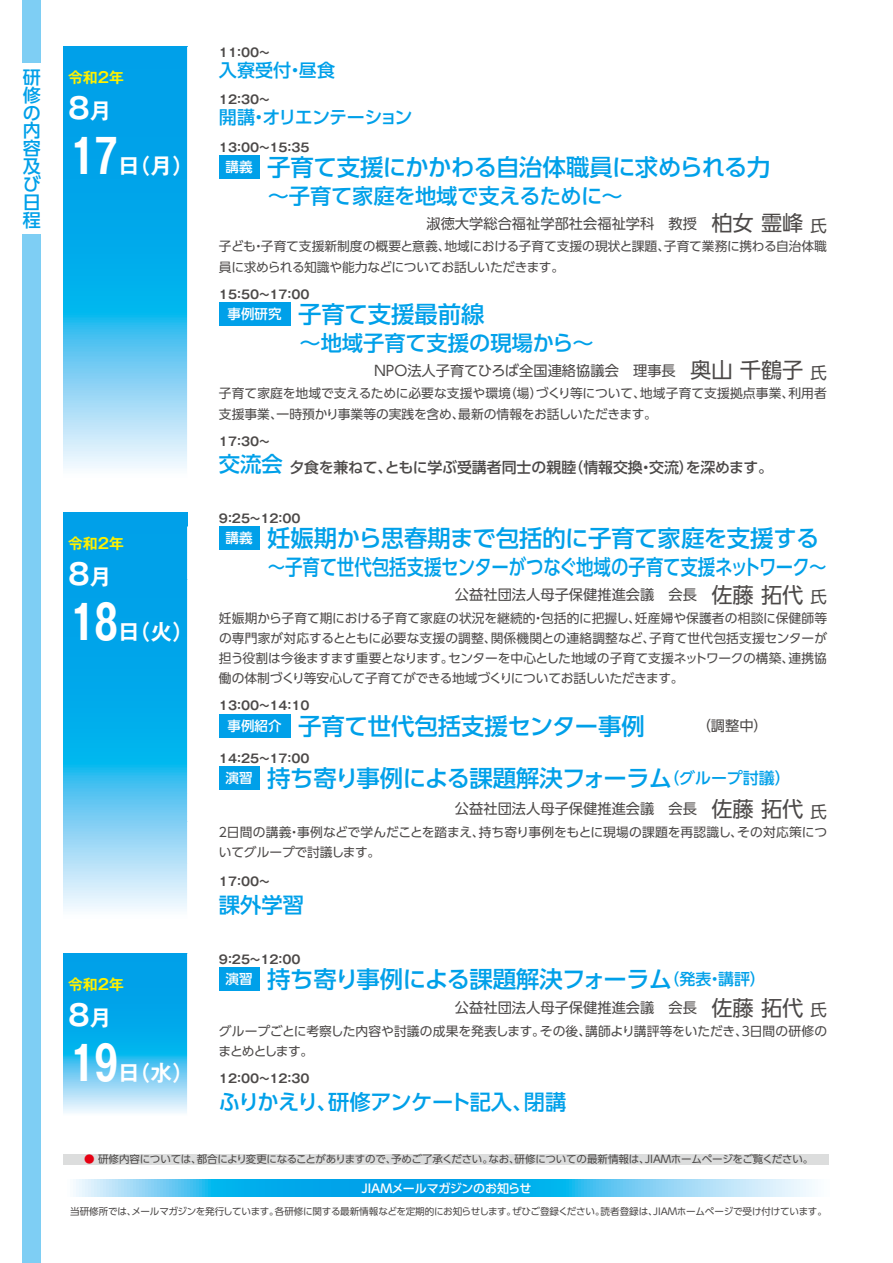
<style>
.page{position:relative;width:893px;height:1263px;background:#fff}
.page>*{position:absolute;margin:0;border:0;box-sizing:border-box;transform-origin:0 0}
.t1{font:700 28.65px "Gothic MB101 Pr 6 De";color:#fff}
.t2{font:500 23.4px "UD Shin Go Pr 6";letter-spacing:-.01em;color:#00a0e9}
.t3{font:500 23.4px "UD Shin Go Pr 6";letter-spacing:-.035em;color:#00a0e9}
.t4{font:700 21.6px "Gothic MB101 Pr 6 De";color:#fff}
.t5{font:500 21.3px "UD Shin Go Pr 6";letter-spacing:-.01em;color:#00a0e9}
.t6{font:500 21.3px "UD Shin Go Pr 6";letter-spacing:-.01em;color:#00a0e9;scale:.82 1}
.t7{font:500 21.3px "UD Shin Go Pr 6";letter-spacing:-.04em;color:#00a0e9}
.t8{font:500 18px/18px "UD Shin Go Pr 6";letter-spacing:-.03em;color:#00a0e9}
.t9{font:500 18px "UD Shin Go Pr 6";letter-spacing:-.055em;color:#00a0e9}
.t10{font:500 14.85px "UD Shin Go Pr 6";letter-spacing:-.005em;color:#4c4948}
.t11{font:700 14.85px "Gothic MB101 Pr 6 De";color:#fff100}
.t12{font:14.25px "UD Shin Go Pr 6";color:#4c4948}
.t13{font:12.75px/20.2px "UD Shin Go Pr 6";letter-spacing:-.01em;color:#4c4948}
.t14{font:700 12px "Gothic MB101 Pr 6 De";color:#4c4948}
.t15{font:500 12px "UD Shin Go Pr 6";letter-spacing:-.025em;color:#fff}
.t16{font:10.5px "UD Shin Go Pr 6";letter-spacing:-.025em;color:#4c4948}
.t17{font:9.6px "UD Shin Go Pr 6";letter-spacing:-.02em;color:#4c4948}
.s1{font-size:21.6px}
.s2{font-size:47.1px}
.s3{font-size:21.3px}
.s4{font-size:16.5px}
.s5{font-size:21.3px;color:#00a0e9}
.s6{font-weight:400;font-size:14.25px;color:#4c4948}
.s7{font-size:15.9px}
.s8{color:#e60012}
</style>
<div class="page">
<div style="left:23px;top:0;width:18px;height:1263px;background:#7ecef4"></div>
<div style="left:21px;top:64px;width:22px;height:170px;background:#fff"></div>
<div style="left:64px;top:1154px;width:765px;height:10px;background:#dcdddd"></div>
<svg style="left:73px;top:1179px;width:742px;height:18px;background:#4fc1f0"></svg>
<svg style="left:64px;top:47px;width:123px;height:422px;background:#34b8ee"></svg>
<div style="left:219px;top:155px;width:40px;height:23px;background:#00a0e9"></div>
<div style="left:219px;top:302px;width:71px;height:23px;background:#00a0e9"></div>
<svg style="left:64px;top:512px;width:123px;height:399px;background:#35b8ee"></svg>
<div style="left:219px;top:526px;width:40px;height:24px;background:#00a0e9"></div>
<div style="left:219px;top:714px;width:71px;height:23px;background:#00a0e9"></div>
<div style="left:219px;top:766px;width:40px;height:24px;background:#00a0e9"></div>
<svg style="left:64px;top:953px;width:123px;height:160px;background:#34b8ee"></svg>
<div style="left:219px;top:967px;width:40px;height:24px;background:#00a0e9"></div>
<h3 class="t8" style="left:23px;top:68px;width:20px">研修の内容及び日程</h3>
<p class="t11" style="left:68px;top:65px;width:57px">令和2年</p>
<h1 class="t1" style="left:68px;top:85px;width:45px">8<span class="s1">月</span></h1>
<h3 class="t4" style="left:71px;top:148px;width:124px"><span class="s2">17</span>日（月）</h3>
<p class="t11" style="left:68px;top:531px;width:57px">令和2年</p>
<h1 class="t1" style="left:68px;top:550px;width:45px">8<span class="s1">月</span></h1>
<h3 class="t4" style="left:71px;top:614px;width:124px"><span class="s2">18</span>日（火）</h3>
<p class="t11" style="left:68px;top:972px;width:57px">令和2年</p>
<h1 class="t1" style="left:68px;top:991px;width:45px">8<span class="s1">月</span></h1>
<h3 class="t4" style="left:71px;top:1054px;width:124px"><span class="s2">19</span>日（水）</h3>
<p class="t14" style="left:219px;top:43px;width:53px">11：00～</p>
<h3 class="t8" style="left:219px;top:60px;width:118px">入寮受付・昼食</h3>
<p class="t14" style="left:219px;top:90px;width:53px">12：30～</p>
<h3 class="t9" style="left:219px;top:102px;width:195px">開講・オリエンテーション</h3>
<p class="t14" style="left:219px;top:137px;width:92px">13：00～15：35</p>
<h2 class="t2" style="left:226px;top:148px;width:546px"><sup>講義</sup> 子育て支援にかかわる自治体職員に求められる力</h2>
<h3 class="t5" style="left:268px;top:178px;width:356px">～子育て家庭を地域で支えるために～</h3>
<p class="t12" style="left:426px;top:212px;width:402px">淑徳大学総合福祉学部社会福祉学科　教授　<span class="s3">柏女 霊峰</span><span class="s4">氏</span></p>
<p class="t13" style="left:219px;top:236px;width:610px">子ども・子育て支援新制度の概要と意義、地域における子育て支援の現状と課題、子育て業務に携わる自治体職員に求められる知識や能力などについてお話しいただきます。</p>
<p class="t14" style="left:219px;top:284px;width:92px">15：50～17：00</p>
<h2 class="t2" style="left:228px;top:295px;width:258px"><sup>事例研究</sup> 子育て支援最前線</h2>
<h3 class="t5" style="left:300px;top:325px;width:296px">～地域子育て支援の現場から～</h3>
<p class="t12" style="left:374px;top:359px;width:483px">NPO法人子育てひろば全国連絡協議会　理事長　<span class="s3">奥山 千鶴子</span><span class="s4">氏</span>　　</p>
<p class="t13" style="left:219px;top:383px;width:609px">子育て家庭を地域で支えるために必要な支援や環境（場）づくり等について、地域子育て支援拠点事業、利用者支援事業、一時預かり事業等の実践を含め、最新の情報をお話しいただきます。</p>
<p class="t14" style="left:219px;top:431px;width:53px">17：30～</p>
<p class="t10" style="left:219px;top:455px;width:556px"><span class="s5">交流会</span> 夕食を兼ねて、ともに学ぶ受講者同士の親睦（情報交換・交流）を深めます。</p>
<p class="t14" style="left:219px;top:508px;width:83px">9：25～12：00</p>
<h2 class="t2" style="left:226px;top:519px;width:595px"><sup>講義</sup> 妊娠期から思春期まで包括的に子育て家庭を支援する</h2>
<h3 class="t6" style="left:268px;top:550px;width:683px">～子育て世代包括支援センターがつなぐ地域の子育て支援ネットワーク～</h3>
<p class="t12" style="left:455px;top:583px;width:374px">公益社団法人母子保健推進会議　会長　<span class="s3">佐藤 拓代</span><span class="s4">氏</span></p>
<p class="t13" style="left:219px;top:607px;width:610px;text-align:justify">妊娠期から子育て期における子育て家庭の状況を継続的・包括的に把握し、妊産婦や保護者の相談に保健師等の専門家が対応するとともに必要な支援の調整、関係機関との連絡調整など、子育て世代包括支援センターが担う役割は今後ますます重要となります。センターを中心とした地域の子育て支援ネットワークの構築、連携協働の体制づくり等安心して子育てができる地域づくりについてお話しいただきます。</p>
<p class="t14" style="left:219px;top:696px;width:92px">13：00～14：10</p>
<h2 class="t2" style="left:228px;top:707px;width:542px"><sup>事例紹介</sup> 子育て世代包括支援センター事例　　 <span class="s6">（調整中）</span></h2>
<p class="t14" style="left:219px;top:748px;width:92px">14：25～17：00</p>
<h2 class="t3" style="left:226px;top:759px;width:566px"><sup>演習</sup> 持ち寄り事例による課題解決フォーラム<span class="s7">（グループ討議）</span></h2>
<p class="t12" style="left:455px;top:797px;width:374px">公益社団法人母子保健推進会議　会長　<span class="s3">佐藤 拓代</span><span class="s4">氏</span></p>
<p class="t13" style="left:217px;top:822px;width:612px">２日間の講義・事例などで学んだことを踏まえ、持ち寄り事例をもとに現場の課題を再認識し、その対応策についてグループで討議します。</p>
<p class="t14" style="left:219px;top:872px;width:53px">17：00～</p>
<h3 class="t5" style="left:219px;top:887px;width:87px">課外学習</h3>
<p class="t14" style="left:219px;top:949px;width:83px">9：25～12：00</p>
<h2 class="t3" style="left:226px;top:960px;width:542px"><sup>演習</sup> 持ち寄り事例による課題解決フォーラム<span class="s7">（発表・講評）</span></h2>
<p class="t12" style="left:455px;top:996px;width:374px">公益社団法人母子保健推進会議　会長　<span class="s3">佐藤 拓代</span><span class="s4">氏</span></p>
<p class="t13" style="left:219px;top:1021px;width:610px">グループごとに考察した内容や討議の成果を発表します。その後、講師より講評等をいただき、３日間の研修のまとめとします。</p>
<p class="t14" style="left:219px;top:1068px;width:92px">12：00～12：30</p>
<h3 class="t7" style="left:219px;top:1084px;width:349px">ふりかえり、研修アンケート記入、閉講</h3>
<p class="t16" style="left:84px;top:1150px;width:731px"><span class="s8">●</span> 研修内容については、都合により変更になることがありますので、予めご了承ください。なお、研修についての最新情報は、JIAMホームページをご覧ください。</p>
<p class="t15" style="left:361px;top:1178px;width:172px">JIAMメールマガジンのお知らせ</p>
<p class="t17" style="left:70px;top:1204px;width:758px">当研修所では、メールマガジンを発行しています。各研修に関する最新情報などを定期的にお知らせします。ぜひご登録ください。読者登録は、JIAMホームページで受け付けています。</p>
</div>
